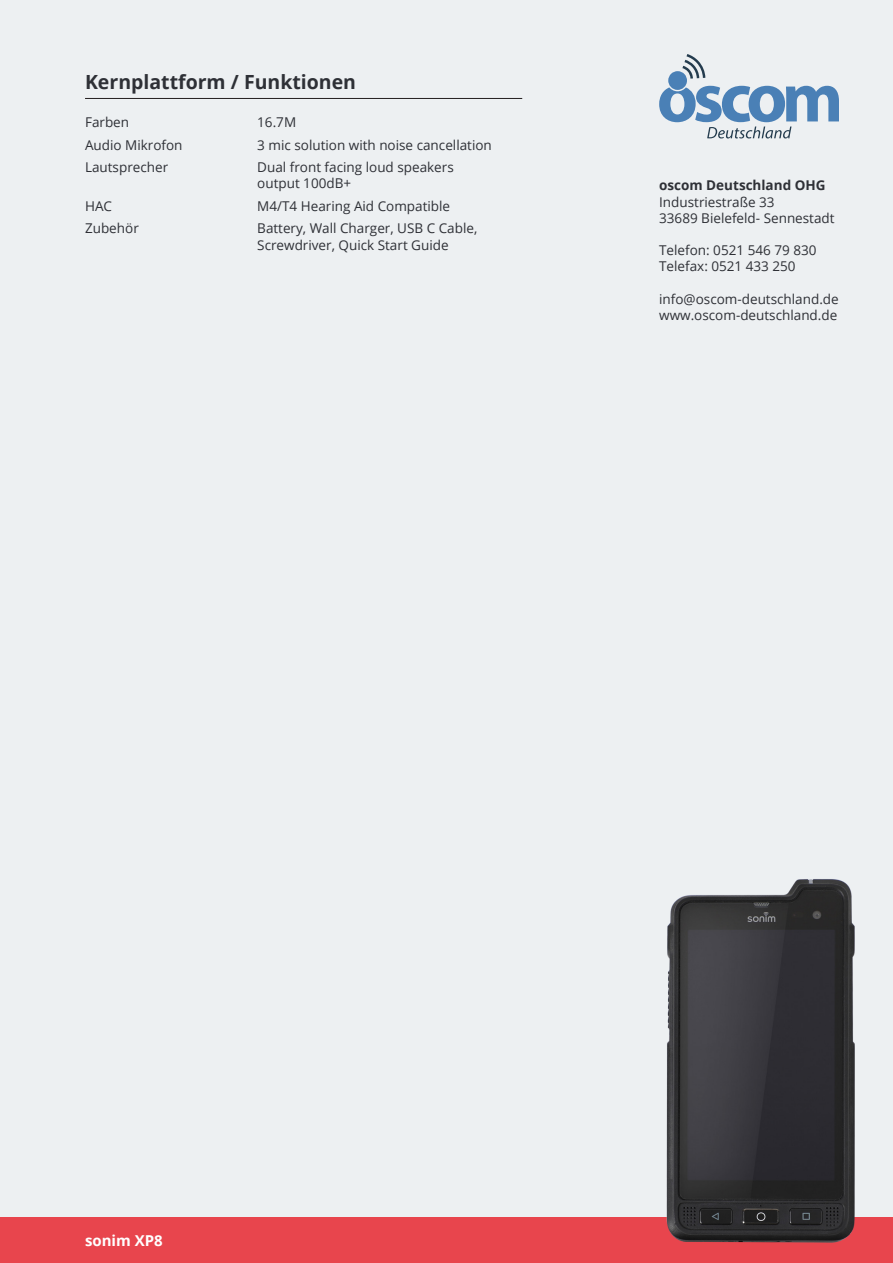
<style>
.page{position:relative;width:893px;height:1263px;background:#edf0f2}
.page>*{position:absolute;margin:0;border:0;box-sizing:border-box;transform-origin:0 0}
.t1{font:700 19.5px "Open Sans";color:#2e3036}
.t2{font:700 15px "Open Sans";color:#fff}
.t3{font:13.5px/16.2px "Open Sans";color:#2e3036}
.t4{font:700 13.5px "Open Sans";color:#2e3036}
</style>
<div class="page">
<div style="left:0;top:1217px;width:893px;height:46px;background:#e8454d"></div>
<svg style="left:659px;top:54px;width:180px;height:84px"></svg>
<img style="left:666px;top:879px;width:189px;height:364px">
<hr style="left:85px;top:98px;width:437px;height:1px;background:#231f20">
<p class="t1" style="left:85px;top:69px;width:272px">Kernplattform / Funktionen</p>
<p class="t3" style="left:85px;top:114px;width:46px">Farben</p>
<p class="t3" style="left:85px;top:136px;width:99px">Audio Mikrofon</p>
<p class="t3" style="left:85px;top:159px;width:85px">Lautsprecher</p>
<p class="t3" style="left:85px;top:197px;width:29px">HAC</p>
<p class="t3" style="left:85px;top:220px;width:55px">Zubehör</p>
<p class="t3" style="left:257px;top:114px;width:40px">16.7M</p>
<p class="t3" style="left:257px;top:136px;width:236px">3 mic solution with noise cancellation</p>
<p class="t3" style="left:257px;top:159px;width:198px">Dual front facing loud speakers</p>
<p class="t3" style="left:257px;top:175px;width:95px">output 100dB+</p>
<p class="t3" style="left:257px;top:197px;width:194px">M4/T4 Hearing Aid Compatible</p>
<p class="t3" style="left:257px;top:220px;width:222px">Battery, Wall Charger, USB C Cable,<br>Screwdriver, Quick Start Guide</p>
<p class="t4" style="left:659px;top:176px;width:168px">oscom Deutschland OHG</p>
<p class="t3" style="left:659px;top:193px;width:117px">Industriestraße 33</p>
<p class="t3" style="left:659px;top:209px;width:177px">33689 Bielefeld- Sennestadt</p>
<p class="t3" style="left:659px;top:242px;width:159px">Telefon: 0521 546 79 830</p>
<p class="t3" style="left:659px;top:258px;width:138px">Telefax: 0521 433 250</p>
<p class="t3" style="left:659px;top:290px;width:181px">info@oscom-deutschland.de</p>
<p class="t3" style="left:659px;top:307px;width:180px">www.oscom-deutschland.de</p>
<p class="t2" style="left:85px;top:1230px;width:79px">sonim XP8</p>
</div>
